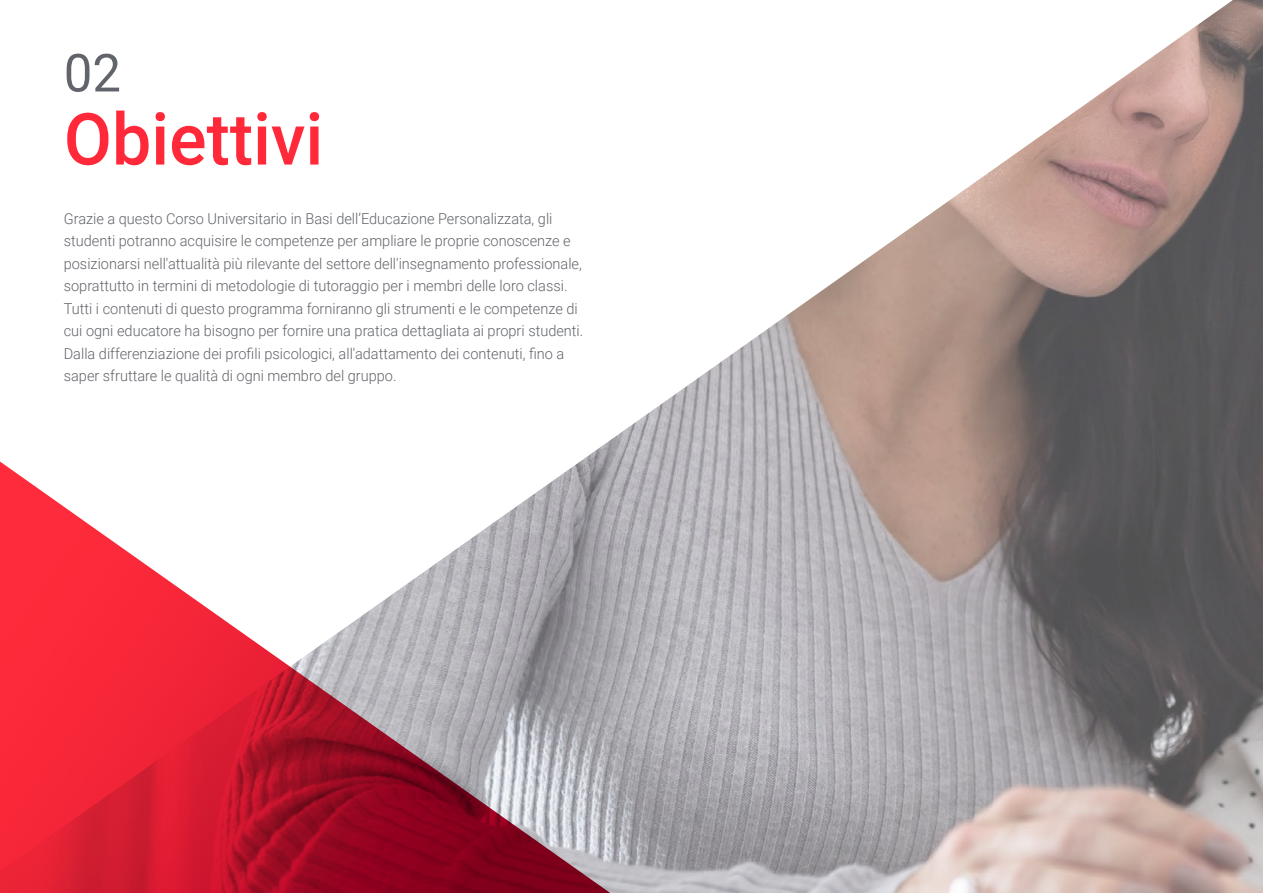
<style>
.page{position:relative;width:1263px;height:893px;background:#fff}
.page>*{position:absolute;margin:0;border:0;box-sizing:border-box;transform-origin:0 0}
.t1{font:500 72px "Roboto";color:#ff293a}
.t2{font:52.5px "Roboto";color:#61646a}
.t3{font:300 15px/22.5px "Roboto";color:#61646a}
</style>
<div class="page">
<img style="left:602px;top:0;width:661px;height:893px">
<svg style="left:0;top:446px;width:640px;height:447px"></svg>
<h2 class="t2" style="left:64px;top:36px;width:59px">02</h2>
<h1 class="t1" style="left:64px;top:89px;width:261px">Obiettivi</h1>
<p class="t3" style="left:64px;top:207px;width:521px">Grazie a questo Corso Universitario in Basi dell’Educazione Personalizzata, gli studenti potranno acquisire le competenze per ampliare le proprie conoscenze e posizionarsi nell'attualità più rilevante del settore dell'insegnamento professionale, soprattutto in termini di metodologie di tutoraggio per i membri delle loro classi.<br>Tutti i contenuti di questo programma forniranno gli strumenti e le competenze di cui ogni educatore ha bisogno per fornire una pratica dettagliata ai propri studenti.<br>Dalla differenziazione dei profili psicologici, all'adattamento dei contenuti, fino a saper sfruttare le qualità di ogni membro del gruppo.</p>
</div>
